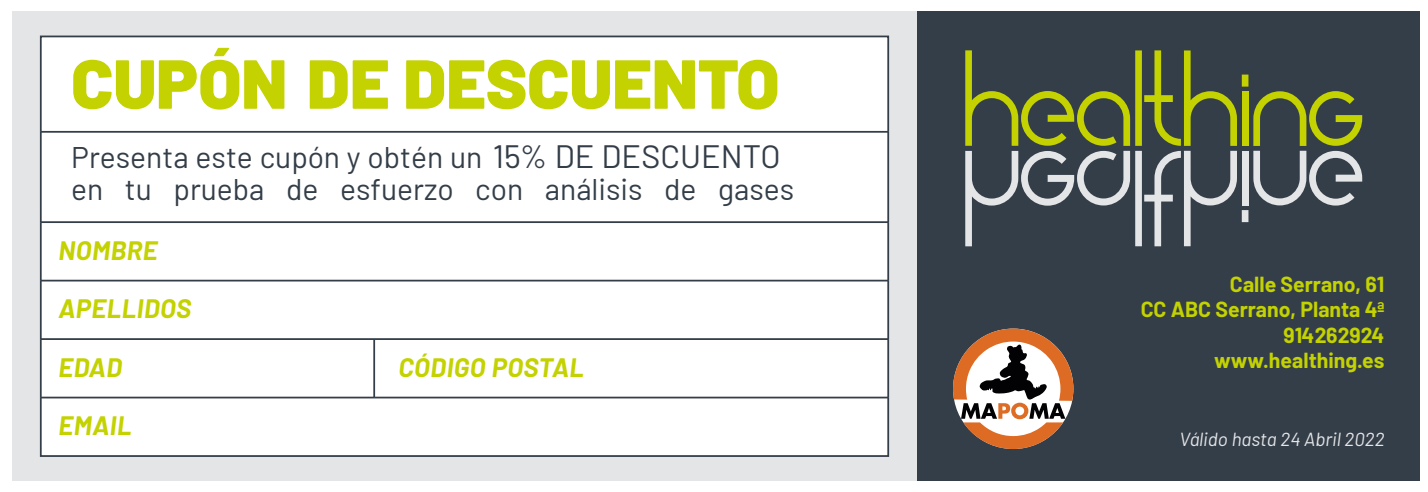
<style>
.page{position:relative;width:1428px;height:492px;background:#fff}
.page>*{position:absolute;margin:0;border:0;box-sizing:border-box;transform-origin:0 0}
.t1{font:900 69.12px "Barlow";color:#c3d200}
.t2{font:29.93px/31.8px "Barlow";color:#343e48}
.t3{font:italic 700 26.07px "Barlow";letter-spacing:.02em;color:#c3d200}
.t4{font:700 21.35px/25.6px "Barlow";color:#c3d200;text-align:right}
.t5{font:italic 18.9px "Barlow";color:#e4e5e7}
.s1{font-size:32.38px}
</style>
<div class="page">
<div style="left:12px;top:12px;width:905px;height:469px;background:#e4e5e7"></div>
<div style="left:917px;top:12px;width:502px;height:469px;background:#343e48"></div>
<div style="left:1242px;top:91px;width:6px;height:55px;background:#c3d200"></div>
<div style="left:1242px;top:75px;width:6px;height:12px;background:#c3d200"></div>
<div style="left:1135px;top:50px;width:7px;height:96px;background:#c3d200"></div>
<div style="left:1242px;top:151px;width:6px;height:54px;background:#e4e5e7"></div>
<div style="left:1242px;top:210px;width:6px;height:12px;background:#e4e5e7"></div>
<div style="left:1135px;top:151px;width:7px;height:95px;background:#e4e5e7"></div>
<svg style="left:965px;top:50px;width:165px;height:196px"></svg>
<svg style="left:1144px;top:50px;width:93px;height:196px"></svg>
<svg style="left:1253px;top:91px;width:109px;height:114px"></svg>
<div style="left:40px;top:36px;width:849px;height:421px;background:#fff;border:2px solid #343e48"></div>
<hr style="left:41px;top:280px;width:847px;height:1px;background:#343e48">
<hr style="left:41px;top:221px;width:847px;height:2px;background:#343e48">
<hr style="left:41px;top:338px;width:847px;height:2px;background:#343e48">
<hr style="left:41px;top:131px;width:847px;height:2px;background:#343e48">
<hr style="left:41px;top:396px;width:847px;height:2px;background:#343e48">
<hr style="left:373px;top:339px;width:2px;height:58px;background:#343e48">
<svg style="left:953px;top:328px;width:120px;height:121px"></svg>
<h1 class="t1" style="left:71px;top:32px;width:710px">CUPÓN DE DESCUENTO</h1>
<p class="t2" style="left:71px;top:139px;width:725px">Presenta este cupón y obtén un <span class="s1">15% DE DESCUENTO </span>en tu prueba de esfuerzo con análisis de gases</p>
<p class="t3" style="left:58px;top:231px;width:101px">NOMBRE</p>
<p class="t3" style="left:58px;top:289px;width:134px">APELLIDOS</p>
<p class="t3" style="left:58px;top:348px;width:65px">EDAD</p>
<p class="t3" style="left:398px;top:348px;width:187px">CÓDIGO POSTAL</p>
<p class="t3" style="left:58px;top:406px;width:75px">EMAIL</p>
<p class="t4" style="left:1141px;top:269px;width:245px">Calle Serrano, 61<br>CC ABC Serrano, Planta 4ª<br>914262924 www.healthing.es</p>
<p class="t5" style="left:1180px;top:425px;width:206px">Válido hasta 24 Abril 2022</p>
</div>
